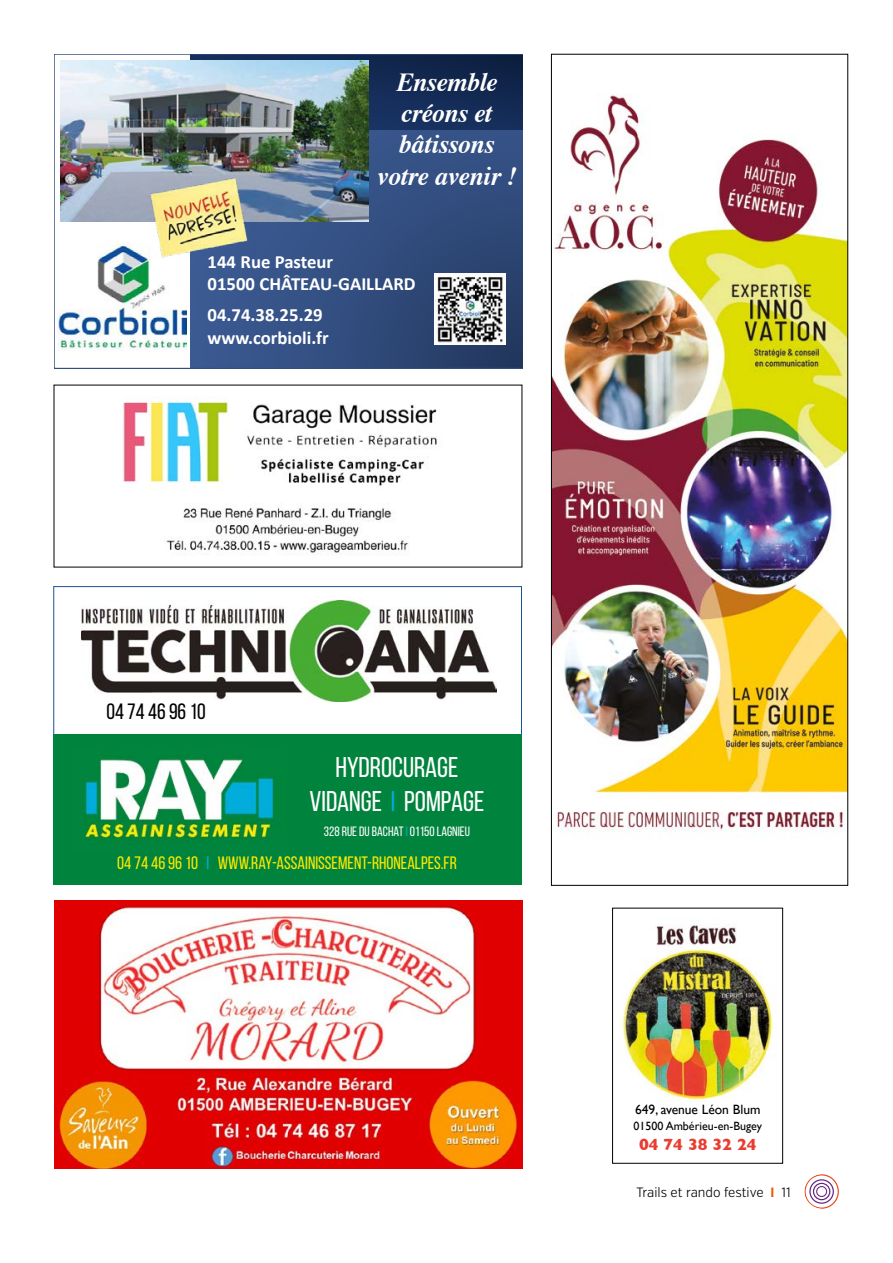
<style>
.page{position:relative;width:893px;height:1263px;background:#fff}
.page>*{position:absolute;margin:0;border:0;box-sizing:border-box;transform-origin:0 0}
.t1{font:28.5px/34.2px "Bebas Neue";color:#fff;text-align:center}
.t2{font:italic 700 25.95px/31.2px "Dutch 801 BT";color:#fff;text-align:center}
.t3{font:22.2px "Bebas Neue";color:#000}
.t4{font:700 18.75px "Calibri";color:#fff}
.t5{font:700 18.6px/22.5px "Calibri";color:#fff}
.t6{font:18px "Bebas Neue";color:#fce900}
.t7{font:700 16.5px "Gill Sans";color:#e83d30}
.t8{font:13.5px "Bebas Neue";color:#fff}
.t9{font:300 13.5px "Verb Cond";color:#000}
.t10{font:13.5px "Gill Sans";color:#000}
.t11{font:12px "Gill Sans";color:#000}
.s1{color:#00acdb}
.s2{font-weight:700;color:#ea5b0b}
</style>
<div class="page">
<svg style="left:804px;top:1174px;width:35px;height:35px"></svg>
<div style="left:809px;top:1179px;width:25px;height:25px;border:1px solid #652682;border-radius:50%"></div>
<div style="left:813px;top:1183px;width:17px;height:17px;border:1px solid #652682;border-radius:50%"></div>
<div style="left:816px;top:1186px;width:11px;height:11px;border:1px solid #652682;border-radius:50%"></div>
<img style="left:54px;top:54px;width:468px;height:314px">
<img style="left:54px;top:900px;width:468px;height:268px">
<img style="left:82px;top:600px;width:415px;height:101px">
<div style="left:53px;top:734px;width:469px;height:151px;background:#00833c"></div>
<img style="left:84px;top:758px;width:197px;height:84px">
<img style="left:123px;top:400px;width:314px;height:156px">
<img style="left:553px;top:94px;width:293px;height:738px">
<img style="left:621px;top:925px;width:152px;height:176px">
<div style="left:612px;top:908px;width:171px;height:255px;border:1px solid #000"></div>
<h2 class="t2" style="left:379px;top:66px;width:139px">Ensemble créons et bâtissons votre avenir !</h2>
<p class="t5" style="left:208px;top:250px;width:210px">144 Rue Pasteur<br>01500 CHÂTEAU-GAILLARD</p>
<p class="t4" style="left:208px;top:302px;width:117px">04.74.38.25.29</p>
<p class="t5" style="left:208px;top:326px;width:123px">www.corbioli.fr</p>
<p class="t3" style="left:106px;top:699px;width:101px">04 74 46 96 10</p>
<h1 class="t1" style="left:310px;top:750px;width:176px">HYDROCURAGE<br>VIDANGE <span class="s1">I</span> POMPAGE</h1>
<p class="t8" style="left:324px;top:824px;width:148px">328 RUE DU BACHAT <span class="s1">I</span> 01150 LAGNIEU</p>
<p class="t6" style="left:117px;top:853px;width:341px">04 74 46 96 10 <span class="s1">I</span> WWW.RAY-ASSAINISSEMENT-RHONEALPES.FR</p>
<p class="t10" style="left:635px;top:1101px;width:127px">649, avenue Léon Blum</p>
<p class="t11" style="left:634px;top:1119px;width:130px">01500 Ambérieu-en-Bugey</p>
<p class="t7" style="left:639px;top:1131px;width:119px">04 74 38 32 24</p>
<p class="t9" style="left:636px;top:1184px;width:156px">Trails et rando festive <span class="s2">I</span> 11</p>
</div>
